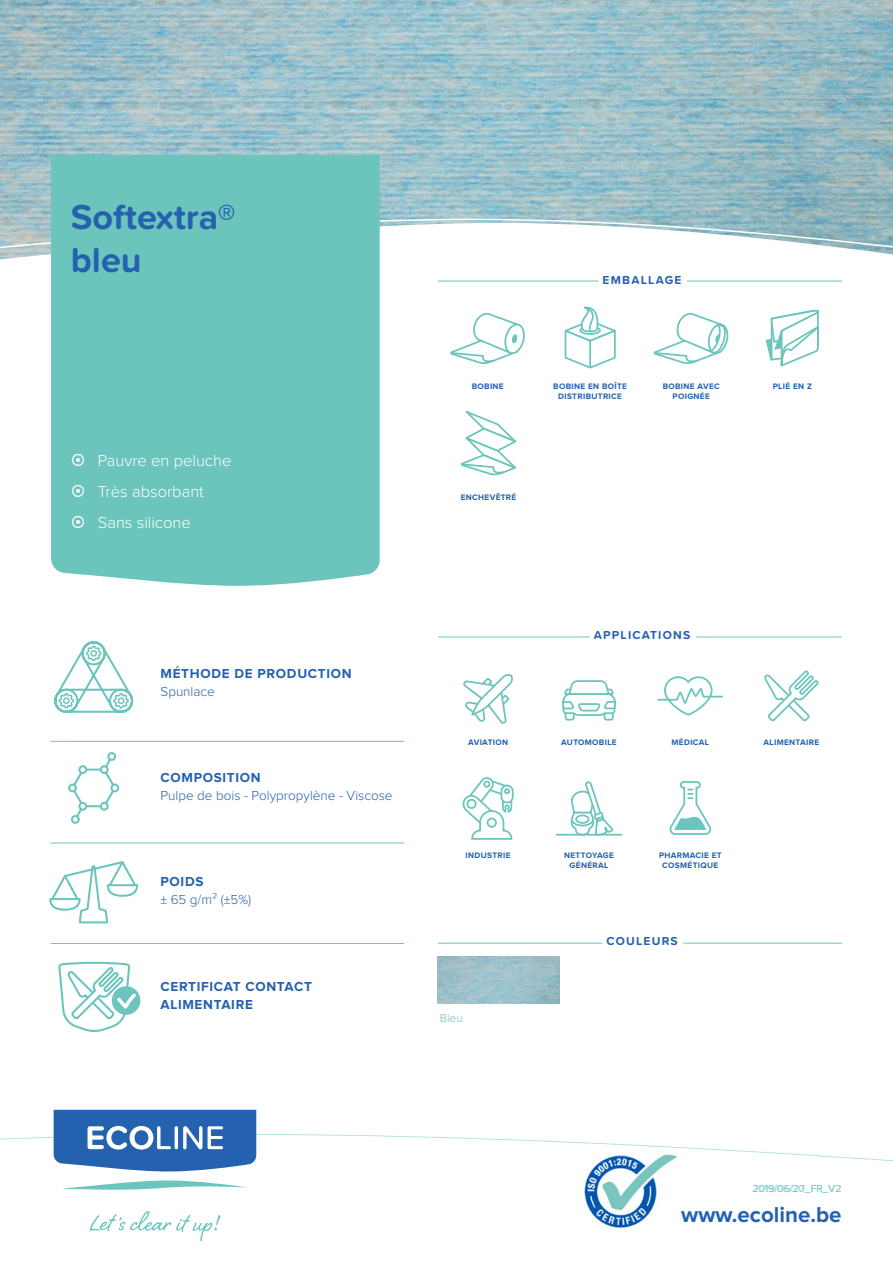
<style>
.page{position:relative;width:893px;height:1263px;background:#fff}
.page>*{position:absolute;margin:0;border:0;box-sizing:border-box;transform-origin:0 0}
.Productnaam_groot{font:700 36px "Proxima Soft";color:#2461ae}
.t1{font:700 22.35px "Proxima Nova";color:#2461ae}
.t2{font:300 16.5px "Proxima Nova";color:#fff}
.t3{font:700 13.5px "Proxima Nova";letter-spacing:.05em;color:#2461ae}
.t4{font:300 13.5px "Proxima Nova";color:#2461ae}
.t5{font:700 12px "Proxima Soft";letter-spacing:.1em;color:#2461ae}
.t6{font:300 12px "Proxima Nova";color:#6bc5bd}
.t7{font:300 10.5px "Proxima Nova";color:#6bc5bd}
.Iconen{font:700 8.25px/9.9px "Proxima Nova";letter-spacing:.04em;color:#2461ae;text-align:center}
</style>
<div class="page">
<svg style="left:62px;top:1180px;width:185px;height:10px"></svg>
<svg style="left:0;top:1110px;width:893px;height:61px"></svg>
<svg style="left:90px;top:1211px;width:131px;height:30px"></svg>
<img style="left:0;top:0;width:893px;height:259px">
<img style="left:438px;top:956px;width:121px;height:48px">
<div style="left:110px;top:783px;width:9px;height:9px;border:2px solid #6bc5bd;border-radius:50%"></div>
<div style="left:68px;top:783px;width:9px;height:9px;border:2px solid #6bc5bd;border-radius:50%"></div>
<svg style="left:69px;top:752px;width:49px;height:72px"></svg>
<div style="left:101px;top:803px;width:7px;height:7px;background:#fff;border-radius:50%"></div>
<div style="left:100px;top:802px;width:9px;height:9px;border:2px solid #6bc5bd;border-radius:50%"></div>
<div style="left:79px;top:766px;width:7px;height:7px;background:#fff;border-radius:50%"></div>
<div style="left:78px;top:765px;width:9px;height:9px;border:2px solid #6bc5bd;border-radius:50%"></div>
<div style="left:79px;top:803px;width:7px;height:7px;background:#fff;border-radius:50%"></div>
<div style="left:78px;top:802px;width:9px;height:9px;border:2px solid #6bc5bd;border-radius:50%"></div>
<svg style="left:49px;top:861px;width:90px;height:63px"></svg>
<div style="left:112px;top:986px;width:28px;height:29px;background:#6bc5bd;border-radius:50%"></div>
<svg style="left:58px;top:961px;width:81px;height:71px"></svg>
<svg style="left:463px;top:674px;width:50px;height:50px"></svg>
<svg style="left:562px;top:680px;width:54px;height:41px"></svg>
<svg style="left:54px;top:641px;width:80px;height:72px"></svg>
<svg style="left:657px;top:676px;width:66px;height:40px"></svg>
<svg style="left:450px;top:313px;width:75px;height:51px"></svg>
<svg style="left:764px;top:670px;width:55px;height:51px"></svg>
<svg style="left:460px;top:411px;width:57px;height:65px"></svg>
<svg style="left:462px;top:777px;width:52px;height:63px"></svg>
<div style="left:488px;top:818px;width:8px;height:9px;background:#fff;border-radius:50%"></div>
<div style="left:487px;top:817px;width:10px;height:11px;border:2px solid #6bc5bd;border-radius:50%"></div>
<svg style="left:570px;top:781px;width:44px;height:55px"></svg>
<hr style="left:556px;top:834px;width:65px;height:1px;background:#6bc5bd">
<svg style="left:669px;top:781px;width:42px;height:54px"></svg>
<svg style="left:564px;top:306px;width:52px;height:63px"></svg>
<svg style="left:653px;top:313px;width:76px;height:51px"></svg>
<svg style="left:765px;top:309px;width:54px;height:58px"></svg>
<svg style="left:0;top:218px;width:893px;height:33px"></svg>
<div style="left:51px;top:155px;width:329px;height:431px;background:#6bc5bd"></div>
<hr style="left:51px;top:741px;width:353px;height:1px;background:#6bc5bd">
<hr style="left:51px;top:843px;width:353px;height:1px;background:#6bc5bd">
<hr style="left:51px;top:943px;width:353px;height:1px;background:#6bc5bd">
<hr style="left:438px;top:943px;width:404px;height:1px;background:#6bc5bd">
<div style="left:602px;top:932px;width:81px;height:20px;background:#fff"></div>
<hr style="left:438px;top:637px;width:404px;height:1px;background:#6bc5bd">
<div style="left:590px;top:626px;width:106px;height:20px;background:#fff"></div>
<hr style="left:438px;top:281px;width:404px;height:1px;background:#6bc5bd">
<div style="left:598px;top:271px;width:89px;height:19px;background:#fff"></div>
<img style="left:579px;top:1152px;width:102px;height:76px">
<svg style="left:72px;top:454px;width:12px;height:12px"></svg>
<svg style="left:72px;top:485px;width:12px;height:12px"></svg>
<svg style="left:72px;top:516px;width:12px;height:12px"></svg>
<p class="Productnaam_groot" style="left:71px;top:190px;width:166px">Softextra®</p>
<p class="Productnaam_groot" style="left:71px;top:233px;width:72px">bleu</p>
<p class="t2" style="left:98px;top:453px;width:135px">Pauvre en peluche</p>
<p class="t2" style="left:98px;top:484px;width:107px">Très absorbant</p>
<p class="t2" style="left:98px;top:515px;width:94px">Sans silicone</p>
<p class="t3" style="left:161px;top:667px;width:193px">MÉTHODE DE PRODUCTION</p>
<p class="t4" style="left:161px;top:685px;width:56px">Spunlace</p>
<p class="t3" style="left:161px;top:771px;width:102px">COMPOSITION</p>
<p class="t4" style="left:161px;top:789px;width:234px">Pulpe de bois - Polypropylène - Viscose</p>
<p class="t3" style="left:161px;top:875px;width:44px">POIDS</p>
<p class="t4" style="left:161px;top:893px;width:92px">± 65 g/m² (±5%)</p>
<p class="t3" style="left:161px;top:980px;width:153px">CERTIFICAT CONTACT</p>
<p class="t3" style="left:161px;top:998px;width:94px">ALIMENTAIRE</p>
<h3 class="t5" style="left:603px;top:271px;width:80px">EMBALLAGE</h3>
<p class="Iconen" style="left:472px;top:382px;width:33px">BOBINE</p>
<p class="Iconen" style="left:461px;top:493px;width:57px">ENCHEVÊTRÉ</p>
<p class="Iconen" style="left:553px;top:382px;width:75px">BOBINE EN BOÎTE<br>DISTRIBUTRICE</p>
<p class="Iconen" style="left:663px;top:382px;width:59px">BOBINE AVEC</p>
<p class="Iconen" style="left:673px;top:391px;width:39px">POIGNÉE</p>
<p class="Iconen" style="left:773px;top:382px;width:41px">PLIÉ EN Z</p>
<p class="Iconen" style="left:468px;top:738px;width:41px">AVIATION</p>
<p class="Iconen" style="left:466px;top:851px;width:46px">INDUSTRIE</p>
<p class="t6" style="left:440px;top:1012px;width:25px">Bleu</p>
<h3 class="t5" style="left:594px;top:626px;width:98px">APPLICATIONS</h3>
<p class="Iconen" style="left:561px;top:738px;width:57px">AUTOMOBILE</p>
<p class="Iconen" style="left:672px;top:738px;width:39px">MÉDICAL</p>
<p class="Iconen" style="left:764px;top:738px;width:57px">ALIMENTAIRE</p>
<p class="Iconen" style="left:564px;top:851px;width:51px">NETTOYAGE</p>
<p class="Iconen" style="left:570px;top:861px;width:40px">GÉNÉRAL</p>
<p class="Iconen" style="left:659px;top:851px;width:64px">PHARMACIE ET</p>
<p class="Iconen" style="left:662px;top:861px;width:58px">COSMÉTIQUE</p>
<h3 class="t5" style="left:606px;top:932px;width:73px">COULEURS</h3>
<p class="t7" style="left:753px;top:1183px;width:90px">2019/06/27_FR_V2</p>
<p class="t7" style="left:798px;top:1183px;width:8px">0</p>
<h2 class="t1" style="left:681px;top:1204px;width:162px">www.ecoline.be</h2>
</div>
